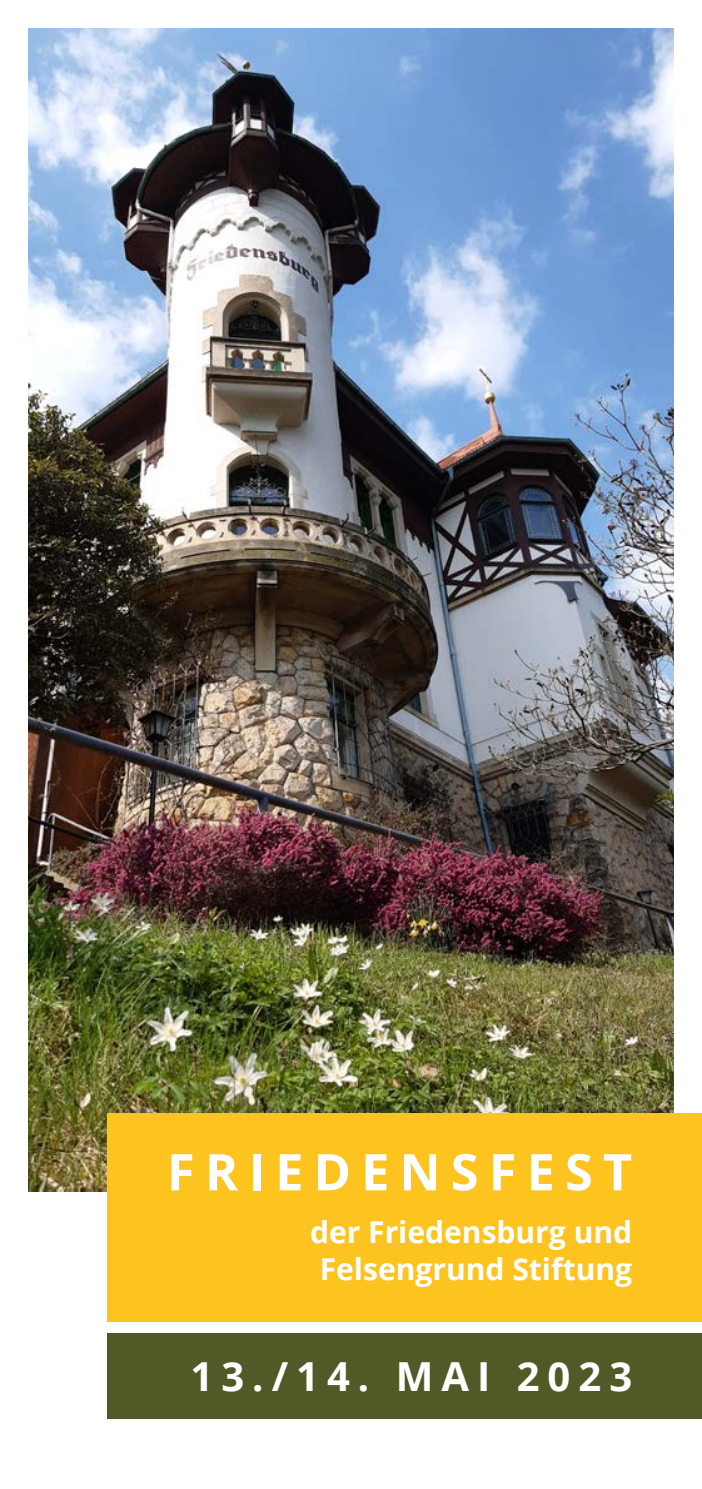
<style>
.page{position:relative;width:702px;height:1489px;background:#fff}
.page>*{position:absolute;margin:0;border:0;box-sizing:border-box;transform-origin:0 0}
.t1{font:700 50.5px "Open Sans";letter-spacing:.2em;color:#fff}
.t2{font:700 40px "Open Sans";letter-spacing:.2em;color:#fff}
.t3{font:700 30px/37.5px "Open Sans";color:#fff;text-align:center}
</style>
<div class="page">
<img style="left:28px;top:28px;width:645px;height:1163px">
<div style="left:107px;top:1113px;width:595px;height:208px;background:#fdc41f"></div>
<div style="left:107px;top:1332px;width:595px;height:85px;background:#525926"></div>
<h1 class="t1" style="left:167px;top:1136px;width:466px">FRIEDENSFEST</h1>
<p class="t3" style="left:310px;top:1212px;width:323px">der Friedensburg und<br>Felsengrund Stiftung</p>
<h2 class="t2" style="left:190px;top:1347px;width:443px">13./14. MAI 2023</h2>
</div>
